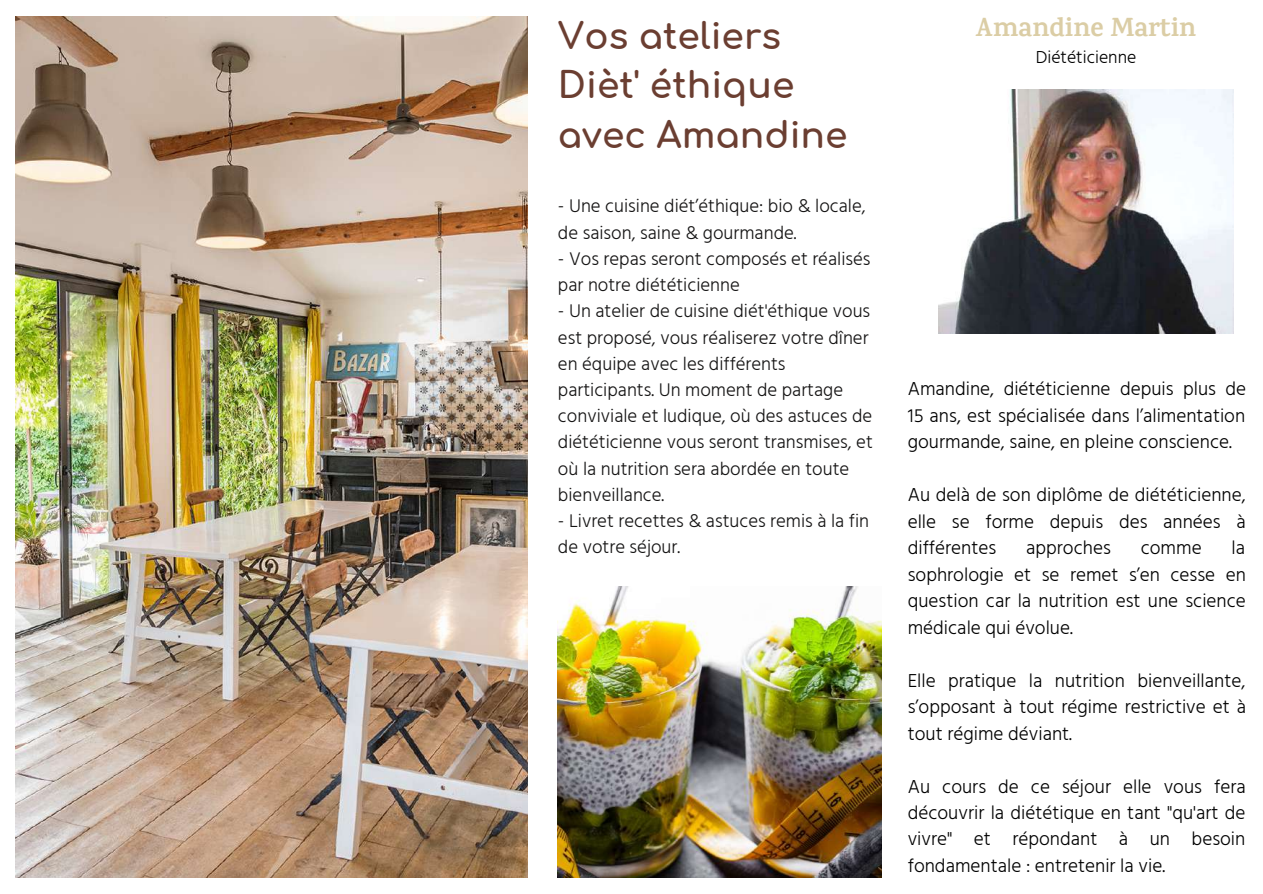
<style>
.page{position:relative;width:1263px;height:894px;background:#fff}
.page>*{position:absolute;margin:0;border:0;box-sizing:border-box;transform-origin:0 0}
.t1{font:700 36px/49.5px "Comfortaa";color:#6b3e31}
.t2{font:700 26.55px "Karma";color:#dbcda5}
.t3{font:300 19.2px/26.4px "Hind Madurai";color:#000;text-align:justify}
.t4{font:300 18.75px/26.2px "Hind Madurai";color:#151414}
.t5{font:300 17.85px "Hind Madurai";color:#000}
</style>
<div class="page">
<img style="left:558px;top:586px;width:324px;height:290px">
<img style="left:16px;top:16px;width:511px;height:860px">
<img style="left:939px;top:89px;width:294px;height:244px">
<h1 class="t1" style="left:558px;top:12px;width:291px">Vos ateliers<br>Dièt' éthique avec Amandine</h1>
<p class="t4" style="left:558px;top:194px;width:309px">- Une cuisine diét’éthique: bio &amp; locale, de saison, saine &amp; gourmande.</p>
<p class="t4" style="left:558px;top:246px;width:314px">- Vos repas seront composés et réalisés par notre diététicienne</p>
<p class="t4" style="left:558px;top:298px;width:316px">- Un atelier de cuisine diét'éthique vous est proposé, vous réaliserez votre dîner en équipe avec les différents participants. Un moment de partage conviviale et ludique, où des astuces de diététicienne vous seront transmises, et où la nutrition sera abordée en toute bienveillance.</p>
<p class="t4" style="left:558px;top:508px;width:313px">- Livret recettes &amp; astuces remis à la fin de votre séjour.</p>
<h2 class="t2" style="left:976px;top:11px;width:222px">Amandine Martin</h2>
<p class="t5" style="left:1036px;top:46px;width:102px">Diététicienne</p>
<p class="t3" style="left:908px;top:376px;width:340px">Amandine, diététicienne depuis plus de 15 ans, est spécialisée dans l’alimentation gourmande, saine, en pleine conscience.</p>
<p class="t3" style="left:908px;top:482px;width:340px">Au delà de son diplôme de diététicienne, elle se forme depuis des années à différentes</p>
<p class="t3" style="left:908px;top:535px;width:340px;text-indent:324px">la sophrologie et se remet s’en cesse en question car la nutrition est une science médicale qui évolue.</p>
<p class="t3" style="left:908px;top:667px;width:340px">Elle pratique la nutrition bienveillante, s’opposant à tout régime restrictive et à tout régime déviant.</p>
<p class="t3" style="left:908px;top:773px;width:339px">Au cours de ce séjour elle vous fera découvrir la diététique en tant "qu'art de vivre" et répondant à un besoin fondamentale : entretenir la vie.</p>
<p class="t3" style="left:1026px;top:535px;width:86px">approches</p>
<p class="t3" style="left:1141px;top:535px;width:62px">comme</p>
</div>
